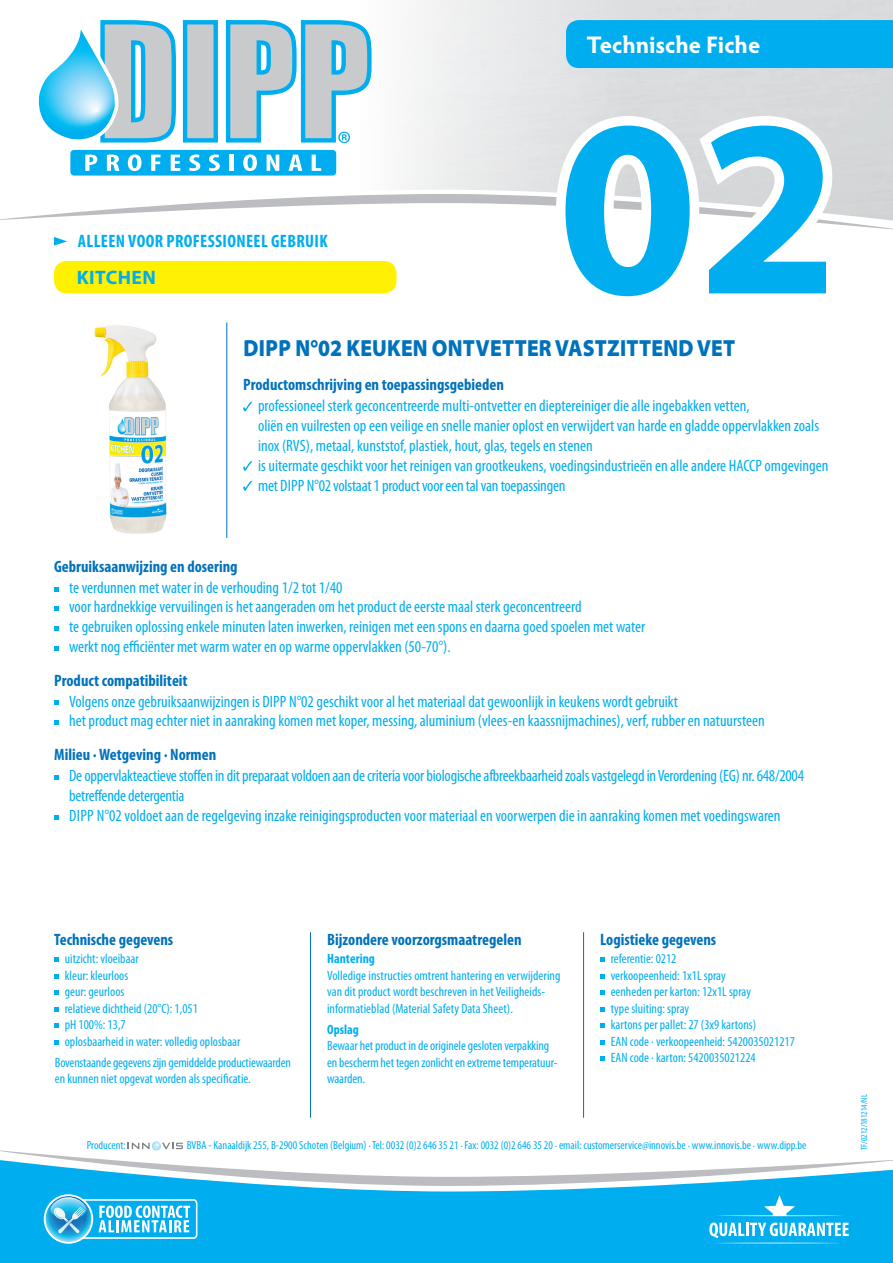
<style>
.page{position:relative;width:893px;height:1263px;background:#fff}
.page>*{position:absolute;margin:0;border:0;box-sizing:border-box;transform-origin:0 0}
.t1{font:700 253.95px "Myriad Pro";color:#00aeef}
.t2{font:700 24px "Hypatia Sans Pro";letter-spacing:-.005em;color:#fff}
.t3{font:900 semi-expanded 23.4px "Myriad Pro";letter-spacing:.01em;color:#0072bc;scale:.83 1}
.t4{font:700 19.5px "Myriad Pro";letter-spacing:.02em;color:#00aeef}
.t5{font:700 condensed 18px "Myriad Pro";letter-spacing:.02em;color:#00aeef}
.t6{font:condensed 16.5px/19.8px "Myriad Pro";color:#00aeef}
.t7{font:700 condensed 16.5px "Myriad Pro";color:#0072bc}
.t8{font:condensed 13.5px/16.5px "Myriad Pro";color:#00aeef}
.t9{font:700 condensed 13.5px "Myriad Pro";color:#00aeef}
.t10{font:condensed 11.85px "Myriad Pro";color:#00aeef}
.t11{font:condensed 9px "Myriad Pro";color:#00aeef}
</style>
<div class="page">
<div style="left:0;top:1186px;width:893px;height:77px;background:#00aeef"></div>
<svg style="left:0;top:20px;width:893px;height:274px"></svg>
<svg style="left:715px;top:1195px;width:129px;height:21px;background:#1bb6f0"></svg>
<svg style="left:709px;top:1222px;width:140px;height:21px"></svg>
<hr style="left:226px;top:322px;width:1px;height:216px;background:#0072bc">
<svg style="left:54px;top:958px;width:4px;height:4px"></svg>
<svg style="left:54px;top:974px;width:4px;height:4px"></svg>
<svg style="left:54px;top:991px;width:4px;height:4px"></svg>
<svg style="left:54px;top:1007px;width:4px;height:4px"></svg>
<svg style="left:54px;top:1024px;width:4px;height:4px"></svg>
<svg style="left:54px;top:1040px;width:4px;height:4px"></svg>
<hr style="left:583px;top:932px;width:1px;height:186px;background:#0072bc">
<hr style="left:310px;top:932px;width:1px;height:186px;background:#0072bc">
<svg style="left:600px;top:958px;width:4px;height:4px"></svg>
<svg style="left:600px;top:974px;width:4px;height:4px"></svg>
<svg style="left:600px;top:991px;width:4px;height:4px"></svg>
<svg style="left:600px;top:1007px;width:4px;height:4px"></svg>
<svg style="left:600px;top:1024px;width:4px;height:4px"></svg>
<svg style="left:600px;top:1040px;width:4px;height:4px"></svg>
<svg style="left:600px;top:1057px;width:4px;height:4px"></svg>
<svg style="left:0;top:1141px;width:893px;height:45px"></svg>
<img style="left:94px;top:325px;width:73px;height:209px">
<svg style="left:44px;top:1194px;width:153px;height:50px;background:#4dc2ef"></svg>
<svg style="left:243px;top:402px;width:9px;height:9px"></svg>
<svg style="left:243px;top:461px;width:9px;height:10px"></svg>
<svg style="left:243px;top:481px;width:9px;height:9px"></svg>
<svg style="left:54px;top:775px;width:4px;height:5px"></svg>
<svg style="left:54px;top:815px;width:4px;height:4px"></svg>
<svg style="left:54px;top:701px;width:4px;height:4px"></svg>
<svg style="left:54px;top:721px;width:4px;height:4px"></svg>
<svg style="left:54px;top:587px;width:4px;height:4px"></svg>
<svg style="left:54px;top:607px;width:4px;height:4px"></svg>
<svg style="left:54px;top:626px;width:4px;height:5px"></svg>
<svg style="left:54px;top:646px;width:4px;height:5px"></svg>
<p class="t5" style="left:78px;top:230px;width:251px">ALLEEN VOOR PROFESSIONEEL GEBRUIK</p>
<p class="t4" style="left:77px;top:265px;width:80px">KITCHEN</p>
<p class="t2" style="left:587px;top:28px;width:175px">Technische Fiche</p>
<p class="t1" style="left:557px;top:42px;width:283px">02</p>
<p class="t3" style="left:243px;top:335px;width:594px">DIPP N°02 KEUKEN ONTVETTER VASTZITTEND VET</p>
<p class="t7" style="left:243px;top:374px;width:262px">Productomschrijving en toepassingsgebieden</p>
<p class="t6" style="left:258px;top:396px;width:493px">professioneel sterk geconcentreerde multi-ontvetter en dieptereiniger die alle ingebakken vetten,</p>
<p class="t6" style="left:258px;top:416px;width:562px">oliën en vuilresten op een veilige en snelle manier oplost en verwijdert van harde en gladde oppervlakken zoals inox (RVS), metaal, kunststof, plastiek, hout, glas, tegels en stenen</p>
<p class="t6" style="left:258px;top:455px;width:572px">is uitermate geschikt voor het reinigen van grootkeukens, voedingsindustrieën en alle andere HACCP omgevingen met DIPP N°02 volstaat 1 product voor een tal van toepassingen</p>
<p class="t7" style="left:54px;top:556px;width:185px">Gebruiksaanwijzing en dosering</p>
<p class="t6" style="left:69px;top:577px;width:275px">te verdunnen met water in de verhouding 1/2 tot 1/40</p>
<p class="t6" style="left:69px;top:597px;width:514px">voor hardnekkige vervuilingen is het aangeraden om het product de eerste maal sterk geconcentreerd</p>
<p class="t6" style="left:69px;top:617px;width:578px">te gebruiken oplossing enkele minuten laten inwerken, reinigen met een spons en daarna goed spoelen met water</p>
<p class="t6" style="left:69px;top:636px;width:383px">werkt nog efficiënter met warm water en op warme oppervlakken (50-70°).</p>
<p class="t7" style="left:54px;top:670px;width:135px">Product compatibiliteit</p>
<p class="t6" style="left:69px;top:691px;width:610px">Volgens onze gebruiksaanwijzingen is DIPP N°02 geschikt voor al het materiaal dat gewoonlijk in keukens wordt gebruikt</p>
<p class="t6" style="left:69px;top:711px;width:697px">het product mag echter niet in aanraking komen met koper, messing, aluminium (vlees-en kaassnijmachines), verf, rubber en natuursteen</p>
<p class="t7" style="left:54px;top:744px;width:164px">Milieu . Wetgeving . Normen</p>
<p class="t6" style="left:69px;top:765px;width:736px">De oppervlakteactieve stoffen in dit preparaat voldoen aan de criteria voor biologische afbreekbaarheid zoals vastgelegd in Verordening (EG) nr. 648/2004 betreffende detergentia</p>
<p class="t6" style="left:69px;top:805px;width:713px">DIPP N°02 voldoet aan de regelgeving inzake reinigingsproducten voor materiaal en voorwerpen die in aanraking komen met voedingswaren</p>
<p class="t7" style="left:54px;top:929px;width:121px">Technische gegevens</p>
<p class="t7" style="left:327px;top:929px;width:196px">Bijzondere voorzorgsmaatregelen</p>
<p class="t7" style="left:600px;top:929px;width:118px">Logistieke gegevens</p>
<p class="t8" style="left:65px;top:950px;width:76px">uitzicht: vloeibaar</p>
<p class="t8" style="left:65px;top:967px;width:65px">kleur: kleurloos</p>
<p class="t8" style="left:65px;top:983px;width:61px">geur: geurloos</p>
<p class="t8" style="left:65px;top:1000px;width:135px">relatieve dichtheid (20°C): 1,051</p>
<p class="t8" style="left:65px;top:1016px;width:63px">pH 100%: 13,7</p>
<p class="t8" style="left:65px;top:1033px;width:177px">oplosbaarheid in water: volledig oplosbaar</p>
<p class="t8" style="left:611px;top:950px;width:67px">referentie: 0212</p>
<p class="t8" style="left:611px;top:967px;width:117px">verkoopeenheid: 1x1L spray</p>
<p class="t8" style="left:611px;top:983px;width:142px">eenheden per karton: 12x1L spray</p>
<p class="t8" style="left:611px;top:1000px;width:80px">type sluiting: spray</p>
<p class="t8" style="left:611px;top:1016px;width:147px">kartons per pallet: 27 (3x9 kartons)</p>
<p class="t8" style="left:611px;top:1033px;width:186px">EAN code . verkoopeenheid: 5420035021217</p>
<p class="t8" style="left:611px;top:1049px;width:147px">EAN code . karton: 5420035021224</p>
<p class="t9" style="left:327px;top:950px;width:49px">Hantering</p>
<p class="t8" style="left:327px;top:967px;width:235px">Volledige instructies omtrent hantering en verwijdering van dit product wordt beschreven in het Veiligheids&shy;informatieblad (Material Safety Data Sheet).</p>
<p class="t9" style="left:327px;top:1021px;width:33px">Opslag</p>
<p class="t8" style="left:327px;top:1037px;width:232px">Bewaar het product in de originele gesloten verpakking en bescherm het tegen zonlicht en extreme temperatuur&shy;waarden.</p>
<p class="t8" style="left:55px;top:1054px;width:237px">Bovenstaande gegevens zijn gemiddelde productiewaarden en kunnen niet opgevat worden als specificatie.</p>
<p class="t10" style="left:87px;top:1138px;width:41px">Producent:</p>
<p class="t10" style="left:187px;top:1138px;width:621px">BVBA - Kanaaldijk 255, B-2900 Schoten (Belgium) . Tel: 0032 (0)2 646 35 21 . Fax: 0032 (0)2 646 35 20 . email: customerservice@innovis.be . www.innovis.be . www.dipp.be</p>
<p class="t11" style="left:859px;top:1150px;width:57px;rotate:-90deg">TF/0212/181214/NL</p>
</div>
